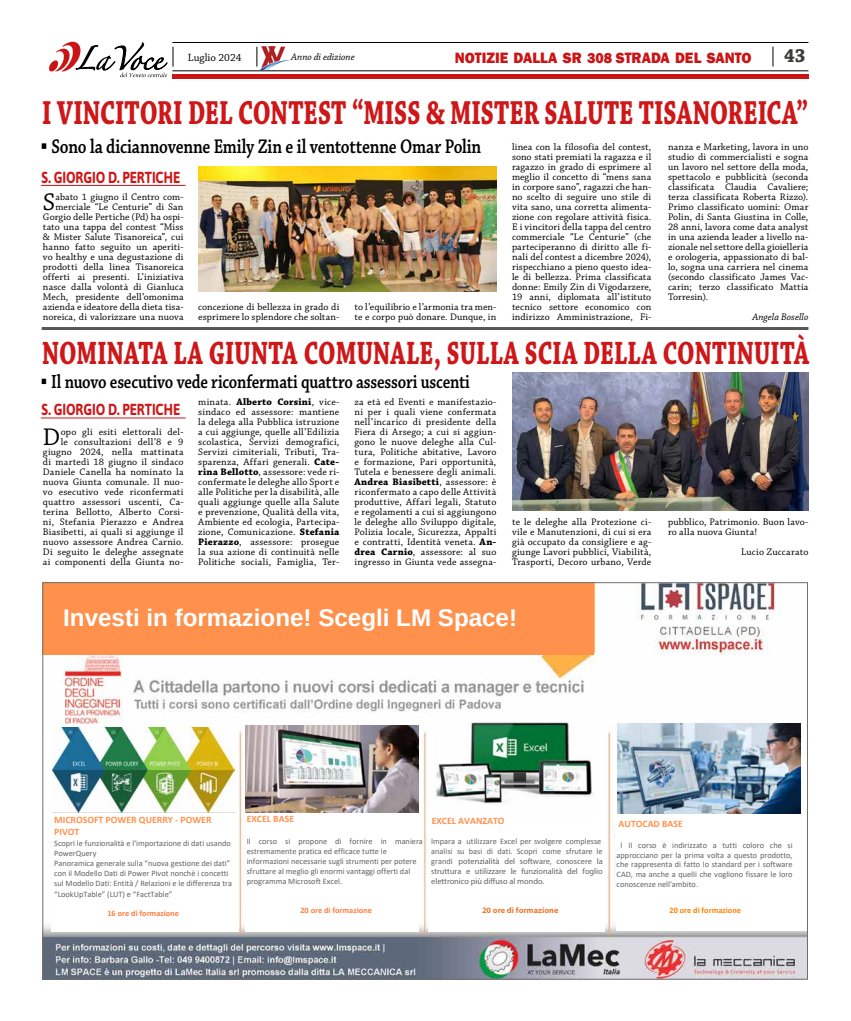
<style>
.page{position:relative;width:851px;height:1021px;background:#fff}
.page>*{position:absolute;margin:0;border:0;box-sizing:border-box;transform-origin:0 0}
.t1{font:700 35px "Chaparral Pro";color:#cd1719;scale:.7 1}
.t2{font:700 34px "Chaparral Pro";letter-spacing:.01em;color:#cd1719;scale:.7 1}
.t3{font:25.4px "Chaparral Pro";color:#000}
.t4{font:700 24.1px "Arimo";color:#fff}
.t5{font:600 20.8px "Chaparral Pro";letter-spacing:-.015em;color:#000;scale:.81 1}
.t6{font:600 20px "Chaparral Pro";letter-spacing:-.015em;color:#000;scale:.81 1}
.t7{font:700 20px "Chaparral Pro";color:#3c3c3b;scale:.95 1}
.t8{font:700 16px "Asap";letter-spacing:-.005em;color:#cd1719;scale:.82 1}
.t9{font:800 15.4px "Franklin Gothic";letter-spacing:-.005em;color:#ca1517;scale:.95 1}
.t10{font:11px "Chaparral Pro";color:#000}
.t11{font:10px/10px "Chaparral Pro";letter-spacing:.015em;color:#000;text-align:justify}
.t12{font:italic 10px "Chaparral Pro";color:#000}
.t13{font:700 9.8px/11.8px "Calibri";color:#ff914d}
.t14{font:8.3px/10px "Calibri";color:#646363}
.t15{font:8.3px/10px "Myriad Pro";color:#646363;text-align:justify}
.t16{font:700 8.3px "Calibri";color:#ff7c3e}
.t17{font:700 8.3px "Myriad Pro";color:#ed7830}
.t18{font:700 8.3px "Calibri";color:#ff8000}
.s1{font-size:15px}
.s2{font-family:"Arial";font-weight:700}
.s3{font-weight:700}
.s4{font-family:"Calibri"}
</style>
<div class="page">
<div style="left:172px;top:74px;width:636px;height:5px;background:#ca1517"></div>
<hr style="left:172px;top:42px;width:636px;height:1px;background:#000">
<svg style="left:772px;top:47px;width:1px;height:19px"></svg>
<svg style="left:49px;top:41px;width:125px;height:36px"></svg>
<hr style="left:172px;top:70px;width:636px;height:1px;background:#000">
<svg style="left:256px;top:46px;width:35px;height:24px"></svg>
<hr style="left:41px;top:185px;width:145px;height:1px;background:#cd1719">
<hr style="left:41px;top:417px;width:145px;height:1px;background:#cd1719">
<img style="left:45px;top:584px;width:760px;height:393px">
<div style="left:43px;top:582px;width:551px;height:73px;background:#ff914d"></div>
<div style="left:51px;top:801px;width:187px;height:130px;background:#fff"></div>
<div style="left:245px;top:801px;width:174px;height:130px;background:#fff"></div>
<div style="left:428px;top:801px;width:176px;height:130px;background:#fff"></div>
<div style="left:616px;top:801px;width:191px;height:129px;background:#fff"></div>
<div style="left:43px;top:734px;width:188px;height:73px;background:#fff"></div>
<img style="left:52px;top:727px;width:182px;height:85px">
<img style="left:246px;top:725px;width:173px;height:87px">
<img style="left:617px;top:723px;width:183px;height:90px">
<img style="left:428px;top:710px;width:169px;height:94px">
<hr style="left:42px;top:327px;width:766px;height:3px;background:#575756">
<img style="left:512px;top:373px;width:296px;height:137px">
<img style="left:198px;top:166px;width:298px;height:125px">
<p class="t10" style="left:188px;top:52px;width:55px">Luglio 2024</p>
<p class="t12" style="left:291px;top:51px;width:65px">Anno di edizione</p>
<h3 class="t7" style="left:783px;top:44px;width:24px">43</h3>
<h1 class="t1" style="left:42px;top:93px;width:1095px">I VINCITORI DEL CONTEST “MISS &amp; MISTER SALUTE TISANOREICA”</h1>
<h3 class="t9" style="left:455px;top:48px;width:313px">NOTIZIE DALLA SR <span class="s1">308</span> STRADA DEL SANTO</h3>
<h3 class="t5" style="left:41px;top:134px;width:545px"><span class="s2">▪</span> Sono la diciannovenne Emily Zin e il ventottenne Omar Polin</h3>
<h3 class="t8" style="left:42px;top:166px;width:170px">S. GIORGIO D. PERTICHE</h3>
<p class="t11" style="left:43px;top:192px;width:142px;text-align:right">abato 1 giugno il Centro com&shy;merciale “Le Centurie” di San<br>Gorgio delle Pertiche (Pd) ha ospi&shy;tato una tappa del contest “Miss &amp; Mister Salute Tisanoreica”, cui hanno fatto seguito un aperiti&shy;vo healthy e una degustazione di prodotti della linea Tisanoreica offerti ai presenti. L’iniziativa nasce dalla volontà di Gianluca<br>Mech, presidente dell’omonima azienda e ideatore della dieta tisa&shy;noreica, di valorizzare una nuova</p>
<h3 class="t3" style="left:43px;top:188px;width:14px">S</h3>
<p class="t11" style="left:198px;top:302px;width:143px">concezione di bellezza in grado di esprimere lo splendore che soltan-</p>
<p class="t11" style="left:354px;top:302px;width:143px">to l’equilibrio e l’armonia tra men&shy;te e corpo può donare. Dunque, in</p>
<p class="t11" style="left:512px;top:142px;width:141px">linea con la filosofia del contest, sono stati premiati la ragazza e il ragazzo in grado di esprimere al meglio il concetto di “mens sana in corpore sano”, ragazzi che han&shy;no scelto di seguire uno stile di vita sano, una corretta alimenta&shy;zione con regolare attività fisica.<br>E i vincitori della tappa del centro commerciale “Le Centurie” (che parteciperanno di diritto alle fi&shy;nali del contest a dicembre 2024), rispecchiano a pieno questo idea&shy;le di bellezza. Prima classificata donne: Emily Zin di Vigodarzere, 19 anni, diplomata all’istituto tecnico settore economico con indirizzo Amministrazione, Fi-</p>
<p class="t11" style="left:668px;top:142px;width:142px">nanza e Marketing, lavora in uno studio di commercialisti e sogna un lavoro nel settore della moda, spettacolo e pubblicità (seconda classificata Claudia Cavaliere; terza classificata Roberta Rizzo).<br>Primo classificato uomini: Omar Polin, di Santa Giustina in Colle, 28 anni, lavora come data analyst in una azienda leader a livello na&shy;zionale nel settore della gioielleria e orologeria, appassionato di bal&shy;lo, sogna una carriera nel cinema (secondo classificato James Vac&shy;carin; terzo classificato Mattia Torresin).</p>
<p class="t12" style="left:752px;top:311px;width:57px">Angela Bosello</p>
<h2 class="t2" style="left:42px;top:333px;width:1097px">NOMINATA LA GIUNTA COMUNALE, SULLA SCIA DELLA CONTINUITÀ</h2>
<h3 class="t6" style="left:41px;top:370px;width:530px"><span class="s2">▪</span> Il nuovo esecutivo vede riconfermati quattro assessori uscenti</h3>
<h3 class="t8" style="left:42px;top:399px;width:170px">S. GIORGIO D. PERTICHE</h3>
<p class="t11" style="left:43px;top:427px;width:142px;text-align:right">opo gli esiti elettorali del-<br>le consultazioni dell’8 e 9 giugno 2024, nella mattinata di martedì 18 giugno il sindaco<br>Daniele Canella ha nominato la nuova Giunta comunale. Il nuo&shy;vo esecutivo vede riconfermati quattro assessori uscenti, Ca&shy;terina Bellotto, Alberto Corsi&shy;ni, Stefania Pierazzo e Andrea<br>Biasibetti, ai quali si aggiunge il nuovo assessore Andrea Carnio.<br>Di seguito le deleghe assegnate ai componenti della Giunta no-</p>
<h3 class="t3" style="left:43px;top:423px;width:19px">D</h3>
<p class="t11" style="left:198px;top:397px;width:143px">minata. <span class="s3">Alberto Corsini</span>, vice&shy;sindaco ed assessore: mantiene la delega alla Pubblica istruzione a cui aggiunge, quelle all’Edilizia scolastica, Servizi demografici, Servizi cimiteriali, Tributi, Tra&shy;sparenza, Affari generali. <span class="s3">Cate&shy;rina Bellotto</span>, assessore: vede ri&shy;confermate le deleghe allo Sport e alle Politiche per la disabilità, alle quali aggiunge quelle alla Salute e prevenzione, Qualità della vita, Ambiente ed ecologia, Partecipa&shy;zione, Comunicazione. <span class="s3">Stefania Pierazzo</span>, assessore: prosegue la sua azione di continuità nelle Politiche sociali, Famiglia, Ter-</p>
<p class="t11" style="left:354px;top:397px;width:143px">za età ed Eventi e manifestazio&shy;ni per i quali viene confermata nell’incarico di presidente della Fiera di Arsego; a cui si aggiun&shy;gono le nuove deleghe alla Cul&shy;tura, Politiche abitative, Lavoro e formazione, Pari opportunità, Tutela e benessere degli animali.<br><span class="s3">Andrea Biasibetti</span>, assessore: è riconfermato a capo delle Attività produttive, Affari legali, Statuto e regolamenti a cui si aggiungono le deleghe allo Sviluppo digitale, Polizia locale, Sicurezza, Appalti e contratti, Identità veneta. <span class="s3">An&shy;drea Carnio</span>, assessore: al suo ingresso in Giunta vede assegna-</p>
<p class="t11" style="left:512px;top:517px;width:141px">te le deleghe alla Protezione ci&shy;vile e Manutenzioni, di cui si era già occupato da consigliere e ag&shy;giunge Lavori pubblici, Viabilità, Trasporti, Decoro urbano, Verde</p>
<p class="t11" style="left:668px;top:517px;width:142px">pubblico, Patrimonio. Buon lavo&shy;ro alla nuova Giunta!</p>
<p class="t11" style="left:741px;top:547px;width:69px">Lucio Zuccarato</p>
<h3 class="t4" style="left:63px;top:601px;width:455px">Investi in formazione! Scegli LM Space!</h3>
<p class="t13" style="left:54px;top:813px;width:159px">MICROSOFT POWER QUERRY - POWER<br>PIVOT</p>
<p class="t14" style="left:54px;top:837px;width:179px">Scopri le funzionalità e l'importazione di dati usando PowerQuery<br>Panoramica generale sulla “nuova gestione dei dati” con il Modello Dati di Power Pivot nonchè i concetti sul Modello Dati: Entità / Relazioni e le differenza tra “LookUpTable” (LUT) e “FactTable”</p>
<p class="t16" style="left:107px;top:907px;width:73px">16 ore di formazione</p>
<p class="t13" style="left:247px;top:813px;width:49px">EXCEL BASE</p>
<p class="t14" style="left:247px;top:835px;width:178px">Il corso si propone di fornire in maniera estremamente pratica ed efficace tutte le informazioni necessarie sugli strumenti per potere sfruttare al meglio gli enormi vantaggi offerti dal programma Microsoft Excel.</p>
<p class="t16" style="left:300px;top:903px;width:73px">20 ore di formazione</p>
<p class="t13" style="left:431px;top:814px;width:74px">EXCEL AVANZATO</p>
<p class="t14" style="left:431px;top:836px;width:173px">Impara a utilizzare Excel per svolgere complesse analisi su basi di dati. Scopri come sfrutare le</p>
<p class="t15" style="left:431px;top:856px;width:173px"><span class="s4">grandi</span> potenzialità del software, conoscere la struttura e utilizzare le funzionalità del foglio elettronico più diffuso al mondo.</p>
<p class="t13" style="left:618px;top:817px;width:66px">AUTOCAD BASE</p>
<p class="t14" style="left:616px;top:839px;width:177px;text-align:justify;text-indent:4px">l Il corso è indirizzato a tutti coloro che si approcciano per la prima volta a questo prodotto, che rappresenta di fatto lo standard per i software CAD, ma anche a quelli che vogliono fissare le loro conoscenze nell'ambito.</p>
<p class="t17" style="left:482px;top:904px;width:78px">20 ore di formazione</p>
<p class="t18" style="left:669px;top:903px;width:73px">20 ore di formazione</p>
</div>
